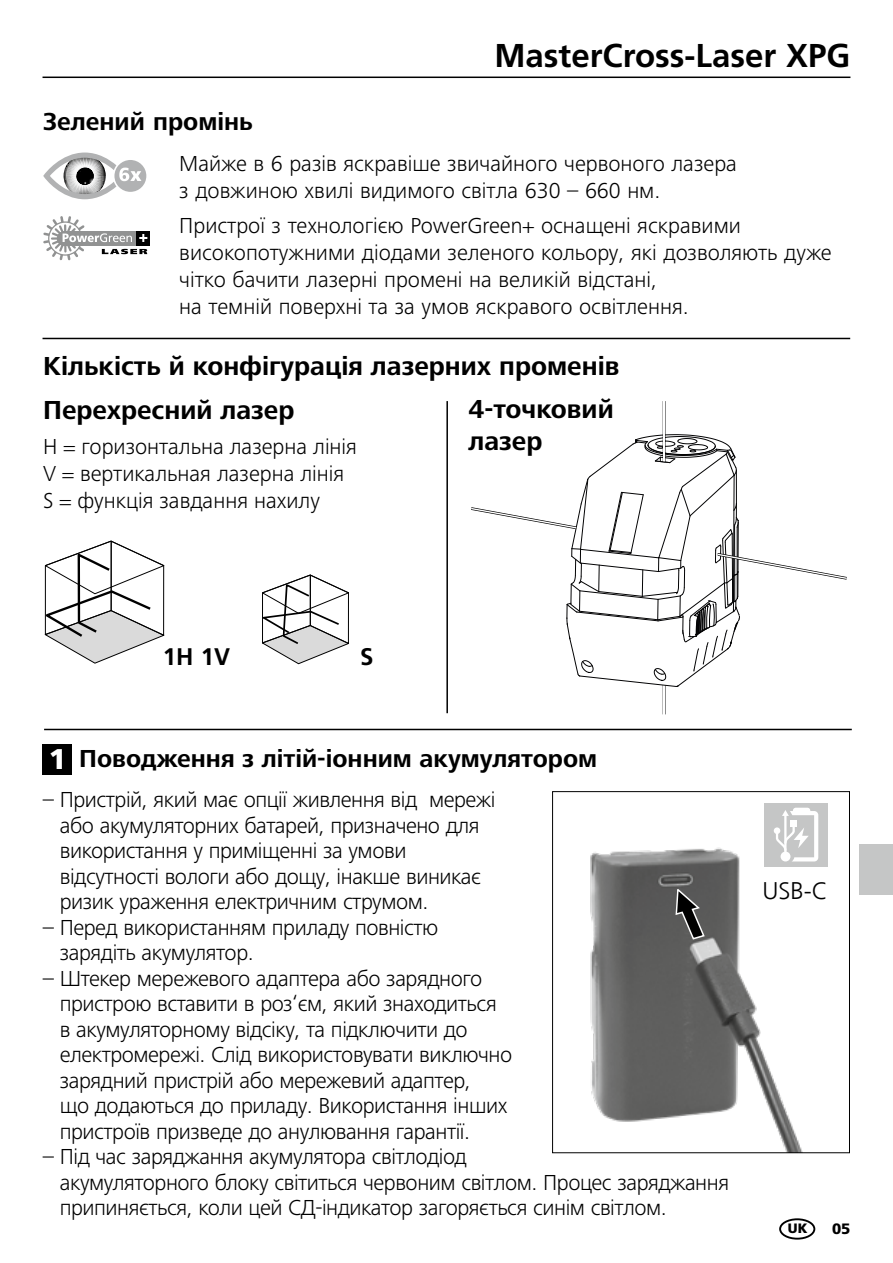
<style>
.page{position:relative;width:893px;height:1263px;background:#fff}
.page>*{position:absolute;margin:0;border:0;box-sizing:border-box;transform-origin:0 0}
.t1{font:700 33px "Frutiger LT Com";color:#000}
.t2{font:900 28.5px "Frutiger LT Com";color:#fff}
.t3{font:700 27px/42.9px "Frutiger Next LTW1 G";color:#000;text-align:right}
.t4{font:700 25.5px "Frutiger Next LTW1 G";color:#000}
.t5{font:300 24px "Frutiger LT Com";color:#000}
.t6{font:700 24px "Frutiger LT Com";color:#000}
.t7{font:300 22.5px/25.5px "Frutiger Next LTW1 G";letter-spacing:-.02em;color:#000}
.t8{font:300 22.5px/27px "Frutiger Next LTW1 G";color:#000}
.t9{font:900 15px "Frutiger LT Com";color:#000}
.t10{font:900 13.5px "Frutiger LT Com";color:#000}
</style>
<div class="page">
<hr style="left:43px;top:77px;width:807px;height:1px;background:#000">
<svg style="left:471px;top:434px;width:376px;height:253px"></svg>
<hr style="left:43px;top:338px;width:807px;height:1px;background:#000">
<hr style="left:44px;top:729px;width:808px;height:1px;background:#000">
<div style="left:43px;top:744px;width:29px;height:31px;background:#000"></div>
<img style="left:590px;top:847px;width:223px;height:304px">
<div style="left:552px;top:791px;width:298px;height:362px;border:1px solid #000"></div>
<svg style="left:659px;top:887px;width:59px;height:59px"></svg>
<div style="left:764px;top:803px;width:64px;height:63px;background:#c5c6c6"></div>
<div style="left:774px;top:827px;width:6px;height:7px;background:#fff;border-radius:50%"></div>
<svg style="left:775px;top:808px;width:43px;height:53px"></svg>
<hr style="left:446px;top:401px;width:2px;height:312px;background:#000">
<svg style="left:44px;top:540px;width:121px;height:124px"></svg>
<svg style="left:262px;top:574px;width:87px;height:90px"></svg>
<div style="left:779px;top:1218px;width:36px;height:21px;border:2px solid #000;border-radius:50%"></div>
<svg style="left:43px;top:216px;width:107px;height:44px"></svg>
<div style="left:114px;top:160px;width:32px;height:32px;background:#b1b2b3;border-radius:50%"></div>
<svg style="left:43px;top:153px;width:98px;height:46px"></svg>
<div style="left:859px;top:844px;width:34px;height:50px;background:#c5c6c6"></div>
<p class="t4" style="left:43px;top:107px;width:211px">Зелений промінь</p>
<h1 class="t1" style="left:494px;top:36px;width:358px">MasterCross-Laser XPG</h1>
<p class="t8" style="left:179px;top:150px;width:559px">Майже в 6 разів яскравіше звичайного червоного лазера з довжиною хвилі видимого світла 630 – 660 нм.</p>
<p class="t8" style="left:179px;top:212px;width:654px">Пристрої з технологією PowerGreen+ оснащені яскравими високопотужними діодами зеленого кольору, які дозволяють дуже чітко бачити лазерні промені на великій відстані,<br>на темній поверхні та за умов яскравого освітлення.</p>
<p class="t3" style="left:43px;top:345px;width:578px">Кількість й конфігурація лазерних променів<br>4-точковий</p>
<p class="t3" style="left:468px;top:421px;width:76px">лазер</p>
<p class="t3" style="left:43px;top:389px;width:253px">Перехресний лазер</p>
<p class="t8" style="left:43px;top:433px;width:315px">H = горизонтальна лазерна лінія<br>V = вертикальная лазерна лінія<br>S = функція завдання нахилу</p>
<p class="t6" style="left:163px;top:643px;width:69px">1H 1V</p>
<p class="t6" style="left:360px;top:643px;width:15px">S</p>
<p class="t2" style="left:49px;top:742px;width:19px">1</p>
<p class="t4" style="left:79px;top:743px;width:519px">Поводження з літій-іонним акумулятором</p>
<p class="t7" style="left:60px;top:787px;width:437px;text-indent:-17px">– Пристрій, який має опції живлення від мережі або акумуляторних батарей, призначено для використання у приміщенні за умови відсутності вологи або дощу, інакше виникає ризик ураження електричним струмом.</p>
<p class="t7" style="left:60px;top:915px;width:380px;text-indent:-17px">– Перед використанням приладу повністю зарядіть акумулятор.</p>
<p class="t7" style="left:60px;top:966px;width:454px;text-indent:-17px">– Штекер мережевого адаптера або зарядного пристрою вставити в роз‘єм, який знаходиться в акумуляторному відсіку, та підключити до електромережі. Слід використовувати виключно зарядний пристрій або мережевий адаптер,<br>що додаються до приладу. Використання інших пристроїв призведе до анулювання гарантії.</p>
<p class="t7" style="left:60px;top:1144px;width:671px;text-indent:-17px">– Під час заряджання акумулятора світлодіод<br>акумуляторного блоку світиться червоним світлом. Процес заряджання припиняється, коли цей СД-індикатор загоряється синім світлом.</p>
<p class="t5" style="left:762px;top:877px;width:67px">USB-C</p>
<p class="t10" style="left:788px;top:1220px;width:21px">UK</p>
<p class="t9" style="left:832px;top:1219px;width:20px">05</p>
</div>
